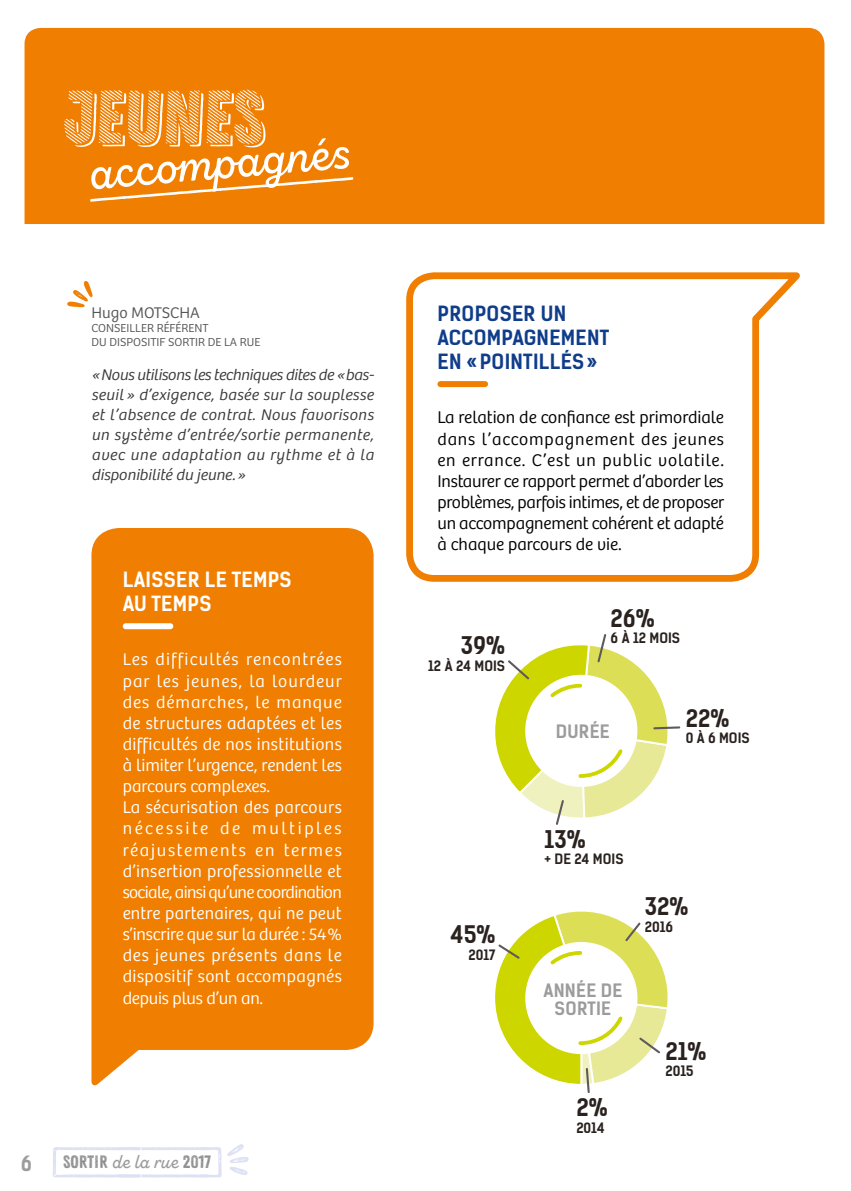
<style>
.page{position:relative;width:851px;height:1191px;background:#fff}
.page>*{position:absolute;margin:0;border:0;box-sizing:border-box;transform-origin:0 0}
.t1{font:75.6px "Zing Rust D1 Base Sh 1";color:#fff}
.t2{font:46px "Zing Script Rust SB Demo Base";color:#fff}
.t3{font:23.2px "Kelson Sans Bold BG";color:#29221f}
.t4{font:700 20px/24px "Kelson Sans";color:#103d8a}
.t5{font:700 20px "Kelson Sans";color:#fff}
.t6{font:20px "Kelson Sans Bold BG";color:#9c9c9d}
.t7{font:18px "Zing Script Rust SB Demo Base";color:#9c9c9d}
.t8{font:300 17.6px/21.2px "Bree";letter-spacing:.02em;color:#fff}
.t9{font:300 17.6px/21.2px "Bree";letter-spacing:-.01em;color:#000;text-align:justify}
.t10{font:17.6px/18px "Kelson Sans Bold BG";letter-spacing:.015em;color:#9c9c9d;text-align:center}
.t11{font:italic 300 16px/20px "Bree";letter-spacing:.035em;color:#3a3a39;text-align:justify}
.t12{font:300 16px "Bree";color:#565655}
.t13{font:13.6px "Kelson Sans Bold BG";color:#29221f}
.t14{font:300 12px "Bree";color:#565655}
.s1{font-family:"Zing Rust D1 Base";font-style:italic;color:#000}
.s2{font-family:"Zing Rust D1 Base";color:#000}
</style>
<div class="page">
<svg style="left:227px;top:1144px;width:21px;height:31px"></svg>
<svg style="left:53px;top:1147px;width:168px;height:30px"></svg>
<svg style="left:406px;top:272px;width:394px;height:310px"></svg>
<div style="left:25px;top:28px;width:799px;height:196px;background:#f07e00"></div>
<div style="left:440px;top:381px;width:45px;height:6px;background:#f07e00"></div>
<div style="left:91px;top:528px;width:283px;height:558px;background:#f07e00"></div>
<div style="left:126px;top:623px;width:44px;height:6px;background:#fff"></div>
<svg style="left:67px;top:281px;width:25px;height:26px"></svg>
<svg style="left:495px;top:634px;width:186px;height:191px"></svg>
<svg style="left:495px;top:911px;width:173px;height:182px"></svg>
<div style="left:90px;top:161px;width:263px;height:54px;background:#f07e00"></div>
<h1 class="t1" style="left:64px;top:73px;width:70px">JEUNES</h1>
<h2 class="t2" style="left:86px;top:145px;width:258px;rotate:-5deg">accompagnés</h2>
<p class="t12" style="left:91px;top:303px;width:110px">Hugo MOTSCHA</p>
<p class="t14" style="left:91px;top:321px;width:8px">conseiller</p>
<p class="t14" style="left:157px;top:321px;width:8px">référent</p>
<p class="t14" style="left:91px;top:335px;width:25px">du dispositif</p>
<p class="t14" style="left:168px;top:335px;width:8px">sortir</p>
<p class="t14" style="left:208px;top:335px;width:40px">delarue</p>
<p class="t11" style="left:91px;top:364px;width:284px">«Nous utilisons les techniques dites de «bas&shy;seuil » d’exigence, basée sur la souplesse et l’absence de contrat. Nous favorisons un système d’entrée/sortie permanente, avec une adaptation au rythme et à la disponibilité du jeune. »</p>
<p class="t5" style="left:123px;top:567px;width:23px">LAISSER</p>
<p class="t5" style="left:205px;top:567px;width:40px">LE TEMPS</p>
<p class="t5" style="left:123px;top:591px;width:42px">AU TEMPS</p>
<p class="t8" style="left:123px;top:649px;width:221px">Les difficultés rencontrées par les jeunes, la lourdeur des démarches, le manque de structures adaptées et les difficultés de nos institutions à limiter l’urgence, rendent les parcours complexes.<br>La sécurisation des parcours nécessite de multiples réajustements en termes d’insertion professionnelle et sociale, ainsi qu’une coordination entre partenaires, qui ne peut s’inscrire que sur la durée : 54% des jeunes présents dans le dispositif sont accompagnés depuis plus d’un an.</p>
<p class="t6" style="left:21px;top:1151px;width:13px">6</p>
<p class="t7" style="left:64px;top:1151px;width:149px"><span class="s1">SORTIR</span>de la rue <span class="s2">2017</span></p>
<p class="t4" style="left:437px;top:302px;width:25px">PROPOSER</p>
<p class="t4" style="left:540px;top:302px;width:13px">UN</p>
<p class="t4" style="left:437px;top:326px;width:50px">ACCOMPAGNEMENT<br>EN « POINTILLÉS</p>
<p class="t4" style="left:586px;top:350px;width:12px">»</p>
<p class="t9" style="left:437px;top:407px;width:288px">La relation de confiance est primordiale dans l’accompagnement des jeunes en errance. C’est un public volatile.<br>Instaurer ce rapport permet d’aborder les problèmes, parfois intimes, et de proposer un accompagnement cohérent et adapté à chaque parcours de vie.</p>
<h3 class="t3" style="left:460px;top:631px;width:46px">39%</h3>
<p class="t13" style="left:428px;top:657px;width:78px">12 À 24 MOIS</p>
<h3 class="t3" style="left:451px;top:920px;width:46px">45%</h3>
<p class="t13" style="left:468px;top:946px;width:29px">2017</p>
<h3 class="t3" style="left:610px;top:604px;width:46px">26%</h3>
<p class="t13" style="left:610px;top:630px;width:71px">6 À 12 MOIS</p>
<p class="t10" style="left:556px;top:722px;width:55px">DURÉE</p>
<h3 class="t3" style="left:685px;top:704px;width:45px">22%</h3>
<p class="t13" style="left:685px;top:730px;width:66px">0 À 6 MOIS</p>
<h3 class="t3" style="left:544px;top:825px;width:43px">13%</h3>
<p class="t13" style="left:544px;top:851px;width:80px">+ DE 24 MOIS</p>
<p class="t10" style="left:543px;top:982px;width:81px">ANNÉE DE<br>SORTIE</p>
<h3 class="t3" style="left:576px;top:1093px;width:33px">2%</h3>
<p class="t13" style="left:576px;top:1119px;width:30px">2014</p>
<h3 class="t3" style="left:644px;top:892px;width:45px">32%</h3>
<p class="t13" style="left:644px;top:918px;width:30px">2016</p>
<h3 class="t3" style="left:665px;top:1037px;width:43px">21%</h3>
<p class="t13" style="left:665px;top:1062px;width:30px">2015</p>
</div>
